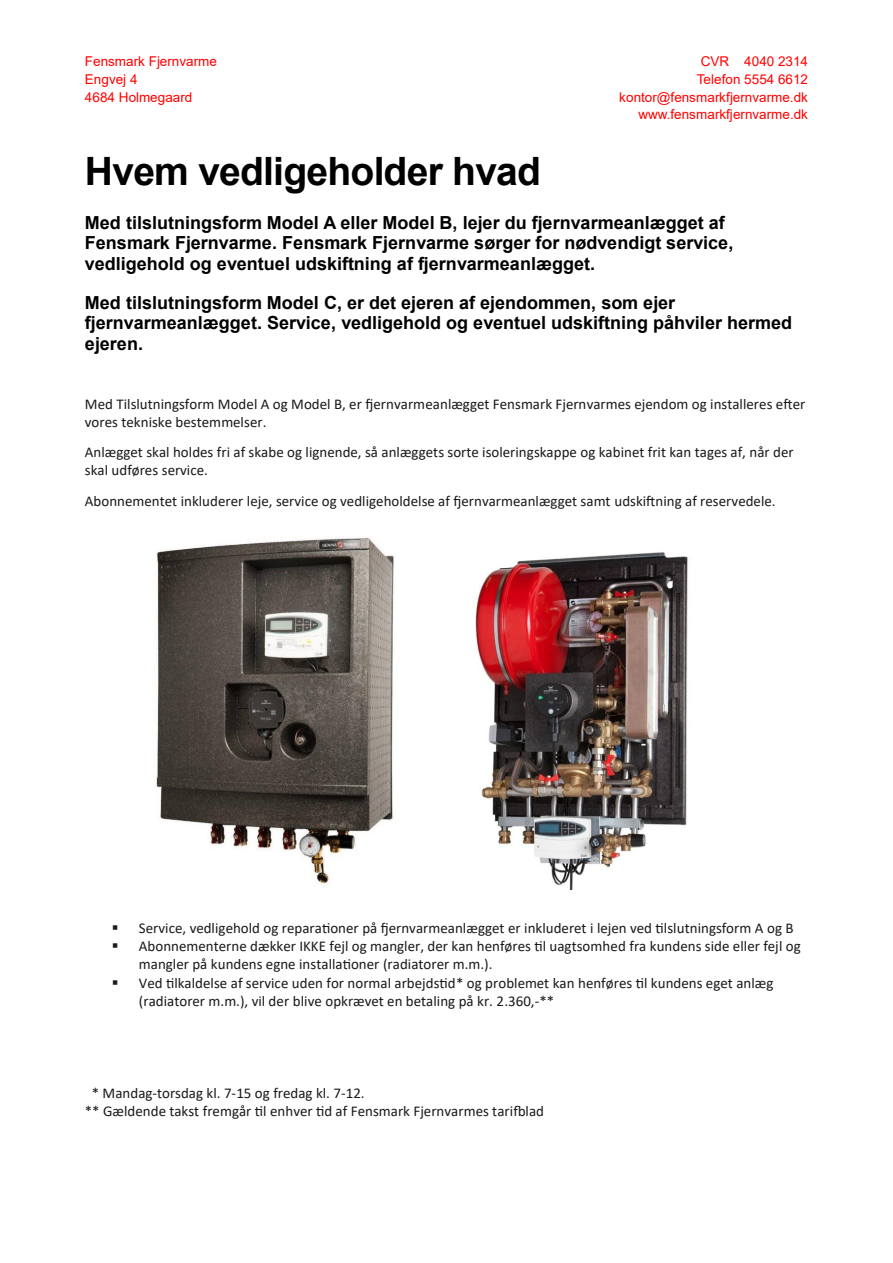
<style>
.page{position:relative;width:893px;height:1263px;background:#fff}
.page>*{position:absolute;margin:0;border:0;box-sizing:border-box;transform-origin:0 0}
.t1{font:700 39px "Arial";letter-spacing:-.02em;color:#000}
.t2{font:700 18px/20.7px "Arial";color:#000}
.t3{font:15px/18.3px "Calibri";color:#191919}
.t4{font:13.5px/17.9px "Arial";letter-spacing:.005em;color:#f00;text-align:right}
</style>
<div class="page">
<img style="left:475px;top:552px;width:213px;height:337px">
<img style="left:156px;top:537px;width:238px;height:348px">
<p class="t4" style="left:85px;top:52px;width:134px">Fensmark Fjernvarme</p>
<p class="t4" style="left:701px;top:52px;width:109px">CVR 4040 2314</p>
<p class="t4" style="left:85px;top:70px;width:54px">Engvej 4</p>
<p class="t4" style="left:697px;top:70px;width:113px">Telefon 5554 6612</p>
<p class="t4" style="left:85px;top:88px;width:109px">4684 Holmegaard</p>
<p class="t4" style="left:619px;top:88px;width:190px">kontor@fensmarkfjernvarme.dk www.fensmarkfjernvarme.dk</p>
<p class="t1" style="left:85px;top:144px;width:458px">Hvem vedligeholder hvad</p>
<p class="t2" style="left:85px;top:212px;width:650px">Med tilslutningsform Model A eller Model B, lejer du fjernvarmeanlægget af<br>Fensmark Fjernvarme. Fensmark Fjernvarme sørger for nødvendigt service, vedligehold og eventuel udskiftning af fjernvarmeanlægget.</p>
<p class="t2" style="left:85px;top:292px;width:709px">Med tilslutningsform Model C, er det ejeren af ejendommen, som ejer fjernvarmeanlægget. Service, vedligehold og eventuel udskiftning påhviler hermed ejeren.</p>
<p class="t3" style="left:85px;top:394px;width:722px">Med Tilslutningsform Model A og Model B, er fjernvarmeanlægget Fensmark Fjernvarmes ejendom og installeres efter vores tekniske bestemmelser.</p>
<p class="t3" style="left:85px;top:443px;width:710px">Anlægget skal holdes fri af skabe og lignende, så anlæggets sorte isoleringskappe og kabinet frit kan tages af, når der skal udføres service.</p>
<p class="t3" style="left:85px;top:491px;width:692px">Abonnementet inkluderer leje, service og vedligeholdelse af fjernvarmeanlægget samt udskiftning af reservedele.</p>
<p class="t3" style="left:112px;top:918px;width:683px">▪ Service, vedligehold og reparationer på fjernvarmeanlægget er inkluderet i lejen ved tilslutningsform A og B</p>
<p class="t3" style="left:139px;top:936px;width:663px;text-indent:-27px">▪ Abonnementerne dækker IKKE fejl og mangler, der kan henføres til uagtsomhed fra kundens side eller fejl og mangler på kundens egne installationer (radiatorer m.m.).</p>
<p class="t3" style="left:139px;top:973px;width:636px;text-indent:-27px">▪ Ved tilkaldelse af service uden for normal arbejdstid* og problemet kan henføres til kundens eget anlæg (radiatorer m.m.), vil der blive opkrævet en betaling på kr. 2.360,-**</p>
<p class="t3" style="left:85px;top:1083px;width:461px;text-indent:7px">* Mandag-torsdag kl. 7-15 og fredag kl. 7-12.<br>** Gældende takst fremgår til enhver tid af Fensmark Fjernvarmes tarifblad</p>
</div>
